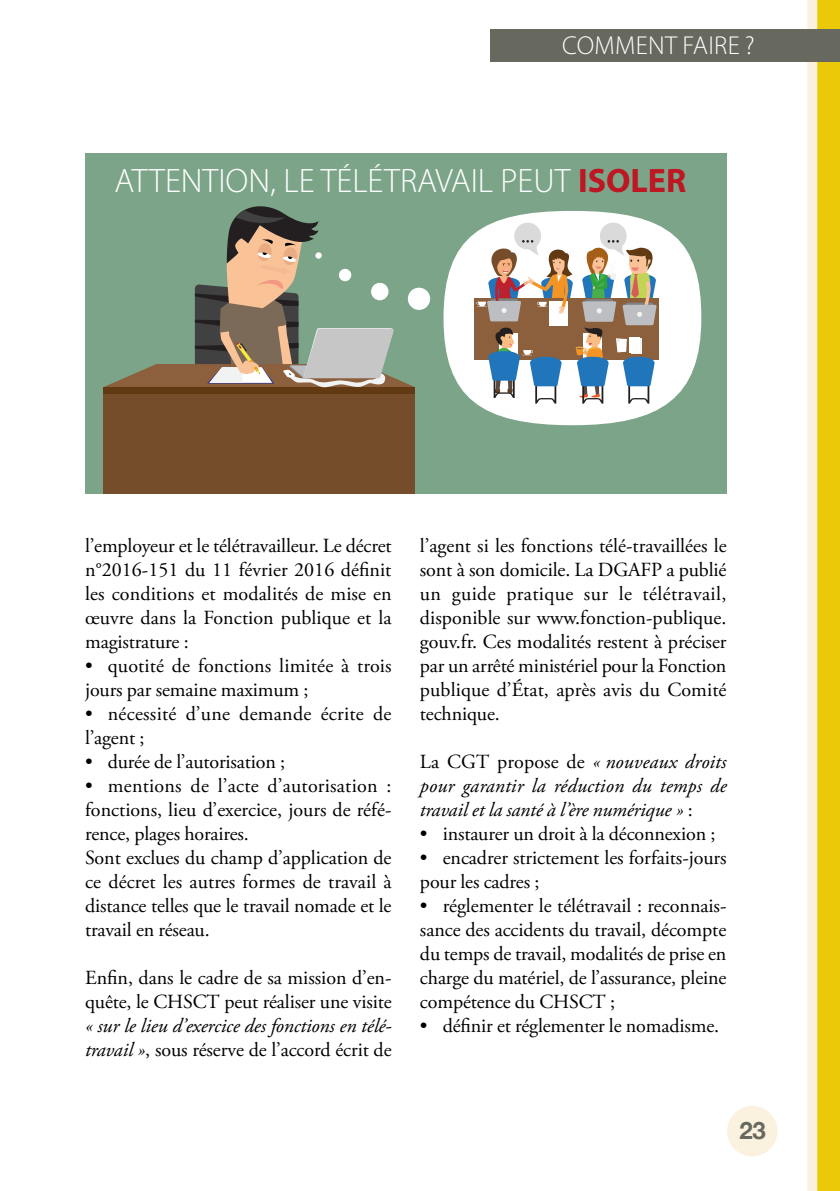
<style>
.page{position:relative;width:840px;height:1191px;background:#fff}
.page>*{position:absolute;margin:0;border:0;box-sizing:border-box;transform-origin:0 0}
.t1{font:300 34px "Myriad Pro";color:#fff}
.t2{font:300 26px "Myriad Pro";letter-spacing:.015em;color:#fff}
.t3{font:700 24px "Helvetica Neue";color:#67685e}
.t4{font:20px/24px "Adobe Garamond Pro";letter-spacing:-.005em;color:#000;text-align:justify}
.t5{font:italic 20px/24px "Adobe Garamond Pro";letter-spacing:-.005em;color:#000;text-align:justify}
.t6{font:20px/24px "Adobe Garamond Pro";letter-spacing:.015em;color:#000}
.s1{font-weight:700;color:#be1622}
.s2{font-style:italic}
.s3{font-style:normal}
</style>
<div class="page">
<div style="left:726px;top:1106px;width:51px;height:50px;background:#fbf1df;border-radius:50%"></div>
<div style="left:816px;top:0;width:23px;height:1191px;background:#ebc909"></div>
<div style="left:806px;top:0;width:10px;height:1191px;background:#fbf1df"></div>
<div style="left:490px;top:29px;width:349px;height:33px;background:#67685e"></div>
<div style="left:85px;top:153px;width:641px;height:340px;background:#7ba488"></div>
<div style="left:103px;top:387px;width:312px;height:106px;background:#764d2a"></div>
<div style="left:103px;top:387px;width:312px;height:7px;background:#613a14"></div>
<svg style="left:104px;top:206px;width:311px;height:182px"></svg>
<div style="left:315px;top:252px;width:6px;height:7px;background:#fff;border-radius:50%"></div>
<div style="left:339px;top:269px;width:12px;height:12px;background:#fff;border-radius:50%"></div>
<div style="left:371px;top:283px;width:17px;height:17px;background:#fff;border-radius:50%"></div>
<div style="left:407px;top:288px;width:23px;height:22px;background:#fff;border-radius:50%"></div>
<div style="left:443px;top:211px;width:258px;height:214px;background:#fff;border-radius:50%"></div>
<div style="left:474px;top:299px;width:184px;height:61px;background:#8c5f3d"></div>
<svg style="left:476px;top:223px;width:180px;height:180px"></svg>
<h2 class="t2" style="left:561px;top:30px;width:194px">COMMENT FAIRE ?</h2>
<p class="t1" style="left:114px;top:160px;width:573px">ATTENTION, LE TÉLÉTRAVAIL PEUT <span class="s1">ISOLER</span></p>
<p class="t4" style="left:85px;top:534px;width:308px">l’employeur et le télétravailleur. Le décret n°2016-151 du 11 février 2016 définit les conditions et modalités de mise en œuvre dans la Fonction publique et la magistrature :</p>
<p class="t4" style="left:85px;top:654px;width:308px">• quotité de fonctions limitée à trois jours par semaine maximum ;</p>
<p class="t6" style="left:85px;top:702px;width:307px">• nécessité d’une demande écrite de l’agent ;</p>
<p class="t4" style="left:85px;top:750px;width:201px">• durée de l’autorisation ;</p>
<p class="t4" style="left:85px;top:774px;width:308px">• mentions de l’acte d’autorisation : fonctions, lieu d’exercice, jours de réfé&shy;rence, plages horaires.</p>
<p class="t4" style="left:85px;top:846px;width:308px">Sont exclues du champ d’application de ce décret les autres formes de travail à distance telles que le travail nomade et le travail en réseau.</p>
<p class="t4" style="left:85px;top:966px;width:308px">Enfin, dans le cadre de sa mission d’en&shy;quête, le CHSCT peut réaliser une visite <span class="s2">« sur le lieu d’exercice des fonctions en télé&shy;travail »</span>, sous réserve de l’accord écrit de</p>
<p class="t4" style="left:420px;top:534px;width:308px">l’agent si les fonctions télé-travaillées le sont à son domicile. La DGAFP a publié un guide pratique sur le télétravail, disponible sur www.fonction-publique. gouv.fr. Ces modalités restent à préciser par un arrêté ministériel pour la Fonction publique d’État, après avis du Comité technique.</p>
<p class="t5" style="left:420px;top:750px;width:308px"><span class="s3">La CGT propose de</span> « nouveaux droits pour garantir la réduction du temps de travail et la santé à l’ère numérique » <span class="s3">:</span></p>
<p class="t4" style="left:420px;top:822px;width:297px">• instaurer un droit à la déconnexion ;</p>
<p class="t4" style="left:420px;top:846px;width:308px">• encadrer strictement les forfaits-jours pour les cadres ;</p>
<p class="t4" style="left:420px;top:894px;width:308px">• réglementer le télétravail : reconnais&shy;sance des accidents du travail, décompte du temps de travail, modalités de prise en charge du matériel, de l’assurance, pleine compétence du CHSCT ;</p>
<p class="t4" style="left:420px;top:1014px;width:300px">• définir et réglementer le nomadisme.</p>
<p class="t3" style="left:739px;top:1111px;width:28px">23</p>
</div>
